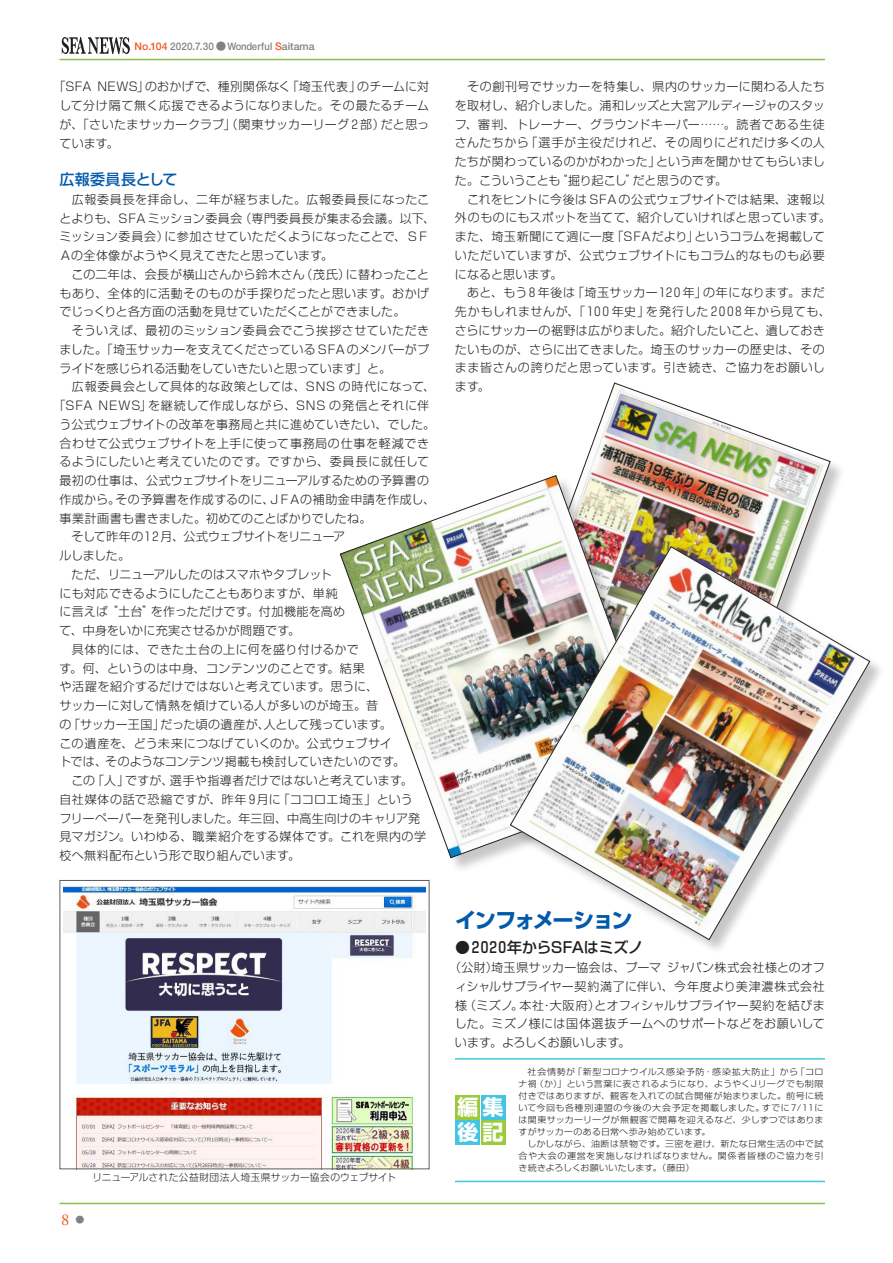
<style>
.page{position:relative;width:893px;height:1263px;background:#fff}
.page>*{position:absolute;margin:0;border:0;box-sizing:border-box;transform-origin:0 0}
.t1{font:700 21px "Shin Go";letter-spacing:-.065em;color:#015aaa}
.t2{font:700 21px/25.5px "Shin Go";color:#fff}
.t3{font:16.5px "Adobe Garamond Pro";color:#f15921}
.t4{font:500 15px "Shin Go";letter-spacing:-.015em;color:#231f20}
.t5{font:500 15px "Shin Go";letter-spacing:.02em;color:#015aaa}
.t6{font:300 12px/18.8px "Shin Go";letter-spacing:.025em;color:#231f20;text-align:justify}
.t7{font:300 12px "Shin Go";letter-spacing:.005em;color:#231f20}
.t8{font:300 12px "Shin Go";color:#231f20}
.t9{font:300 12px "Shin Go";letter-spacing:-.01em;color:#231f20}
.t10{font:300 12px "Shin Go";letter-spacing:.045em;color:#231f20}
.t11{font:300 12px "Shin Go";letter-spacing:.055em;color:#231f20}
.t12{font:300 12px "Shin Go";letter-spacing:-.005em;color:#231f20}
.t13{font:300 12px "Shin Go";letter-spacing:.05em;color:#231f20}
.t14{font:300 12px "Shin Go";letter-spacing:-.05em;color:#231f20}
.t15{font:700 10.5px "Futo Go B101";color:#808285;scale:.94 1}
.t16{font:300 9.75px "Shin Go";letter-spacing:.015em;color:#231f20}
.t17{font:300 8.55px/12px "Shin Go";letter-spacing:.045em;color:#231f20;scale:1.05 1}
.s1{color:#f15921}
.s2{font-family:"Koz Min Pr 6 N";font-size:9px;color:#808285}
</style>
<div class="page">
<hr style="left:60px;top:59px;width:765px;height:1px;background:#8bbe4f">
<hr style="left:60px;top:1203px;width:765px;height:1px;background:#8bbe4f">
<svg style="left:62px;top:37px;width:68px;height:17px"></svg>
<img style="left:580px;top:383px;width:250px;height:163px">
<div style="left:341px;top:477px;width:341px;height:397px;background:#231f20;opacity:.25"></div>
<img style="left:340px;top:475px;width:327px;height:383px">
<img style="left:510px;top:546px;width:360px;height:394px">
<hr style="left:455px;top:1058px;width:370px;height:1px;background:#42c4e2">
<hr style="left:455px;top:1181px;width:370px;height:1px;background:#42c4e2">
<div style="left:456px;top:1095px;width:24px;height:24px;background:#9bca3b"></div>
<div style="left:456px;top:1121px;width:24px;height:24px;background:#42c4e2"></div>
<div style="left:481px;top:1095px;width:24px;height:24px;background:#42c4e2"></div>
<div style="left:481px;top:1121px;width:24px;height:24px;background:#9bca3b"></div>
<div style="left:58px;top:879px;width:374px;height:293px;background:#231f20;opacity:.75"></div>
<p class="t15" style="left:134px;top:40px;width:193px"><span class="s1">No.104</span> 2020.7.30 ●Wonderful <span class="s1">S</span>aitama</p>
<p class="t6" style="left:60px;top:77px;width:371px;text-indent:-6px">「SFA NEWS」のおかげで、種別関係なく「埼玉代表」のチームに対して分け隔て無く応援できるようになりました。その最たるチームが、「さいたまサッカークラブ」（関東サッカーリーグ２部）だと思っています。</p>
<p class="t5" style="left:60px;top:169px;width:120px">広報委員長として</p>
<p class="t6" style="left:60px;top:189px;width:371px">　広報委員長を拝命し、二年が経ちました。広報委員長になったこ</p>
<p class="t6" style="left:60px;top:208px;width:377px">とよりも、SFA ミッション委員会（専門委員長が集まる会議。以下、</p>
<p class="t12" style="left:60px;top:229px;width:371px">ミッション委員会）に参加させていただくようになったことで、ＳＦ</p>
<p class="t8" style="left:60px;top:248px;width:275px">Ａの全体像がようやく見えてきたと思っています。</p>
<p class="t6" style="left:60px;top:264px;width:371px">　この二年は、会長が横山さんから鈴木さん（茂氏）に替わったこと</p>
<p class="t6" style="left:60px;top:283px;width:371px">もあり、全体的に活動そのものが手探りだったと思います。おかげ</p>
<p class="t7" style="left:60px;top:304px;width:347px">でじっくりと各方面の活動を見せていただくことができました。</p>
<p class="t6" style="left:60px;top:321px;width:371px">　そういえば、最初のミッション委員会でこう挨拶させていただき</p>
<p class="t9" style="left:60px;top:342px;width:371px">ました。「埼玉サッカーを支えてくださっている SFA のメンバーがプ</p>
<p class="t6" style="left:60px;top:358px;width:333px">ライドを感じられる活動をしていきたいと思っています」と。</p>
<p class="t13" style="left:60px;top:379px;width:377px">　広報委員会として具体的な政策としては、SNS の時代になって、</p>
<p class="t11" style="left:54px;top:398px;width:377px">「SFA NEWS」を継続して作成しながら、SNS の発信とそれに伴</p>
<p class="t6" style="left:60px;top:414px;width:377px">う公式ウェブサイトの改革を事務局と共に進めていきたい、でした。</p>
<p class="t6" style="left:60px;top:433px;width:371px">合わせて公式ウェブサイトを上手に使って事務局の仕事を軽減でき</p>
<p class="t10" style="left:60px;top:454px;width:371px">るようにしたいと考えていたのです。ですから、委員長に就任して</p>
<p class="t7" style="left:60px;top:473px;width:371px">最初の仕事は、公式ウェブサイトをリニューアルするための予算書の</p>
<p class="t6" style="left:60px;top:489px;width:377px">作成から。その予算書を作成するのに、ＪＦＡの補助金申請を作成し、</p>
<p class="t8" style="left:60px;top:510px;width:313px">事業計画書も書きました。初めてのことばかりでしたね。</p>
<p class="t14" style="left:60px;top:529px;width:287px">　そして昨年の１２月、公式ウェブサイトをリニューア</p>
<p class="t6" style="left:60px;top:546px;width:72px">ルしました。</p>
<p class="t9" style="left:60px;top:566px;width:274px">　ただ、リニューアルしたのはスマホやタブレット</p>
<p class="t8" style="left:60px;top:585px;width:280px">にも対応できるようにしたこともありますが、単純</p>
<p class="t6" style="left:60px;top:602px;width:287px">に言えば“土台”を作っただけです。付加機能を高め</p>
<p class="t6" style="left:60px;top:621px;width:242px">て、中身をいかに充実させるかが問題です。</p>
<p class="t10" style="left:60px;top:641px;width:301px">　具体的には、できた土台の上に何を盛り付けるかで</p>
<p class="t6" style="left:60px;top:658px;width:307px">す。何、というのは中身、コンテンツのことです。結果</p>
<p class="t6" style="left:60px;top:677px;width:320px">や活躍を紹介するだけではないと考えています。思うに、</p>
<p class="t6" style="left:60px;top:696px;width:320px">サッカーに対して情熱を傾けている人が多いのが埼玉。昔</p>
<p class="t6" style="left:60px;top:714px;width:334px">の「サッカー王国」だった頃の遺産が、人として残っています。</p>
<p class="t6" style="left:60px;top:733px;width:334px">この遺産を、どう未来につなげていくのか。公式ウェブサイ</p>
<p class="t6" style="left:60px;top:752px;width:347px">トでは、そのようなコンテンツ掲載も検討していきたいのです。</p>
<p class="t6" style="left:60px;top:771px;width:355px">　この「人」ですが、選手や指導者だけではないと考えています。</p>
<p class="t6" style="left:59px;top:789px;width:355px">自社媒体の話で恐縮ですが、昨年９月に「ココロエ埼玉」という</p>
<p class="t7" style="left:59px;top:810px;width:362px">フリーペーパーを発刊しました。年三回、中高生向けのキャリア発</p>
<p class="t6" style="left:59px;top:827px;width:368px">見マガジン。いわゆる、職業紹介をする媒体です。これを県内の学</p>
<p class="t6" style="left:59px;top:846px;width:242px">校へ無料配布という形で取り組んでいます。</p>
<p class="t16" style="left:93px;top:1171px;width:305px">リニューアルされた公益財団法人埼玉県サッカー協会のウェブサイト</p>
<h2 class="t3" style="left:61px;top:1210px;width:25px">8 <span class="s2">●</span></h2>
<p class="t6" style="left:455px;top:77px;width:377px;text-align:left">　その創刊号でサッカーを特集し、県内のサッカーに関わる人たちを取材し、紹介しました。浦和レッズと大宮アルディージャのスタッフ、審判、トレーナー、グラウンドキーパー……。読者である生徒さんたちから「選手が主役だけれど、その周りにどれだけ多くの人たちが関わっているのかがわかった」という声を聞かせてもらいました。こういうことも“掘り起こし”だと思うのです。<br>　これをヒントに今後は SFA の公式ウェブサイトでは結果、速報以外のものにもスポットを当てて、紹介していければと思っています。また、埼玉新聞にて週に一度「SFAだより」というコラムを掲載していただいていますが、公式ウェブサイトにもコラム的なものも必要になると思います。<br>　あと、もう８年後は「埼玉サッカー１２０年」の年になります。まだ先かもしれませんが、「１００年史」を発行した２００８年から見ても、さらにサッカーの裾野は広がりました。紹介したいこと、遺しておきたいものが、さらに出てきました。埼玉のサッカーの歴史は、そのまま皆さんの誇りだと思っています。引き続き、ご協力をお願いします。</p>
<h1 class="t1" style="left:455px;top:906px;width:179px">インフォメーション</h1>
<p class="t4" style="left:455px;top:937px;width:190px">●２０２０年からSFAはミズノ</p>
<p class="t6" style="left:455px;top:958px;width:371px;text-indent:-6px">（公財）埼玉県サッカー協会は、プーマ ジャパン株式会社様とのオフィシャルサプライヤー契約満了に伴い、今年度より美津濃株式会社様（ミズノ。本社・大阪府）とオフィシャルサプライヤー契約を結びました。ミズノ様には国体選抜チームへのサポートなどをお願いしています。よろしくお願いします。</p>
<h1 class="t2" style="left:457px;top:1093px;width:48px">編集後記</h1>
<p class="t17" style="left:518px;top:1066px;width:292px">　社会情勢が「新型コロナウイルス感染予防・感染拡大防止」から「コロナ禍（か）」という言葉に表されるようになり、ようやくＪリーグでも制限付きではありますが、観客を入れての試合開催が始まりました。前号に続いて今回も各種別連盟の今後の大会予定を掲載しました。すでに７/１１には関東サッカーリーグが無観客で開幕を迎えるなど、少しずつではありますがサッカーのある日常へ歩み始めています。<br>　しかしながら、油断は禁物です。三密を避け、新たな日常生活の中で試合や大会の運営を実施しなければなりません。関係者皆様のご協力を引き続きよろしくお願いいたします。（藤田）</p>
</div>
